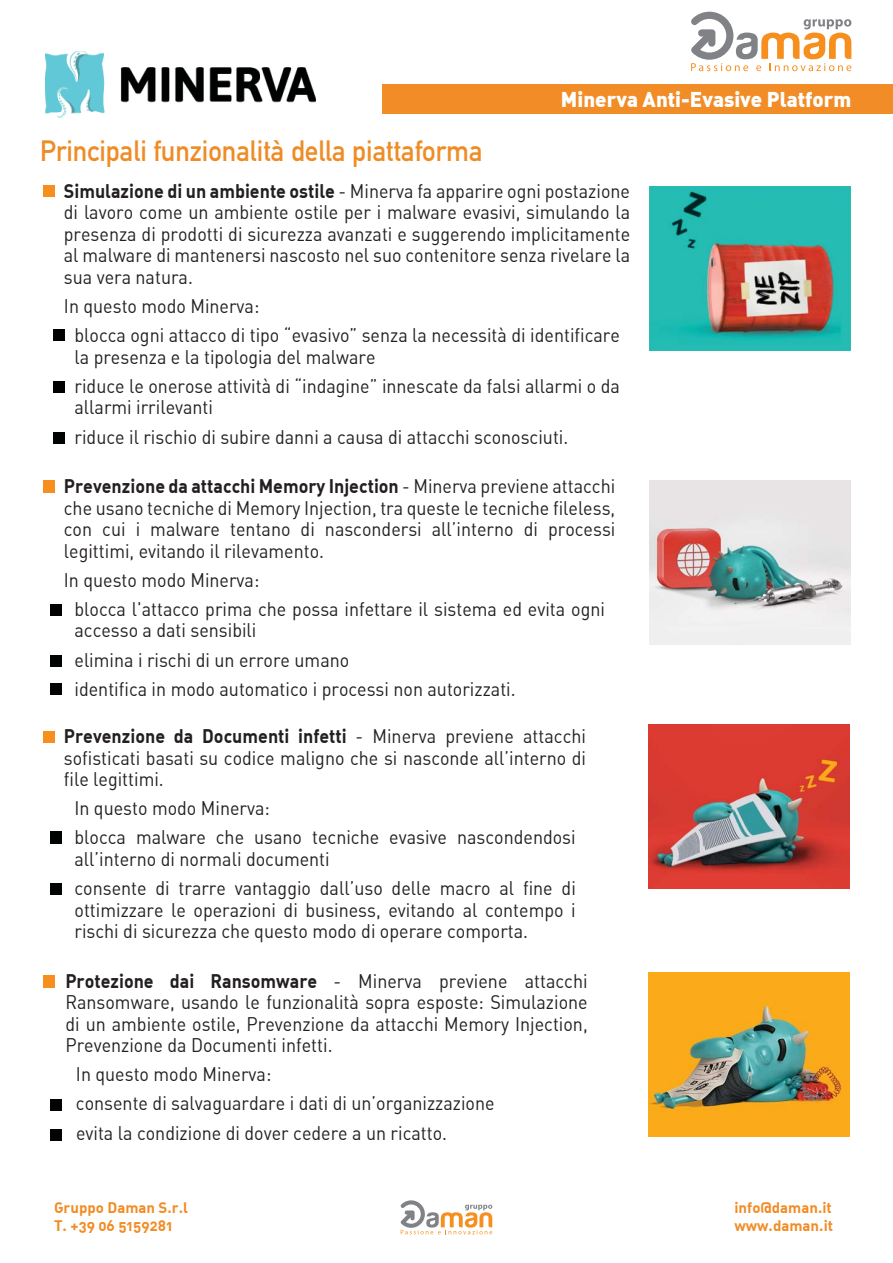
<style>
.page{position:relative;width:893px;height:1263px;background:#fff}
.page>*{position:absolute;margin:0;border:0;box-sizing:border-box;transform-origin:0 0}
.t1{font:28.95px "DIN Mittelschrift Std";color:#ee8c26;scale:.93 1}
.t2{font:900 21px "DIN Alternate";color:#fff}
.t3{font:19.35px/21.6px "DIN Alternate";color:#231f20;scale:.93 1}
.t4{font:700 15px/18px "DIN Alternate";color:#f18c26}
.s1{font-weight:700}
</style>
<div class="page">
<div style="left:383px;top:84px;width:510px;height:30px;background:#f18c26"></div>
<svg style="left:691px;top:12px;width:160px;height:59px"></svg>
<svg style="left:401px;top:1200px;width:91px;height:34px"></svg>
<div style="left:43px;top:481px;width:11px;height:12px;background:#f78f1e"></div>
<div style="left:43px;top:731px;width:11px;height:12px;background:#f78f1e"></div>
<img style="left:46px;top:52px;width:270px;height:65px">
<div style="left:51px;top:604px;width:11px;height:12px;background:#010202"></div>
<div style="left:51px;top:655px;width:11px;height:12px;background:#010202"></div>
<div style="left:51px;top:683px;width:11px;height:12px;background:#010202"></div>
<div style="left:51px;top:832px;width:11px;height:12px;background:#010202"></div>
<div style="left:51px;top:883px;width:11px;height:12px;background:#010202"></div>
<div style="left:43px;top:185px;width:11px;height:12px;background:#f78f1e"></div>
<div style="left:54px;top:329px;width:11px;height:12px;background:#010202"></div>
<div style="left:54px;top:381px;width:11px;height:12px;background:#010202"></div>
<div style="left:54px;top:432px;width:11px;height:12px;background:#010202"></div>
<img style="left:649px;top:186px;width:201px;height:164px">
<img style="left:649px;top:481px;width:201px;height:164px">
<img style="left:648px;top:725px;width:201px;height:164px">
<div style="left:43px;top:976px;width:11px;height:12px;background:#f78f1e"></div>
<div style="left:51px;top:1099px;width:11px;height:12px;background:#010202"></div>
<img style="left:648px;top:972px;width:201px;height:164px">
<div style="left:51px;top:1129px;width:11px;height:12px;background:#010202"></div>
<h1 class="t1" style="left:40px;top:141px;width:478px">Principali funzionalità della piattaforma</h1>
<p class="t2" style="left:561px;top:92px;width:292px">Minerva Anti-Evasive Platform</p>
<p class="t3" style="left:64px;top:182px;width:610px;text-align:justify"><span class="s1">Simulazione di un ambiente ostile</span> - Minerva fa apparire ogni postazione di lavoro come un ambiente ostile per i malware evasivi, simulando la presenza di prodotti di sicurezza avanzati e suggerendo implicitamente al malware di mantenersi nascosto nel suo contenitore senza rivelare la sua vera natura.</p>
<p class="t3" style="left:74px;top:294px;width:588px;line-height:29.1px;text-indent:-11px">In questo modo Minerva:<br>blocca ogni attacco di tipo “evasivo” senza la necessità di identificare</p>
<p class="t3" style="left:75px;top:344px;width:588px;line-height:29.1px">la presenza e la tipologia del malware<br>riduce le onerose attività di “indagine” innescate da falsi allarmi o da</p>
<p class="t3" style="left:75px;top:395px;width:532px;line-height:29.1px">allarmi irrilevanti<br>riduce il rischio di subire danni a causa di attacchi sconosciuti.</p>
<p class="t3" style="left:64px;top:477px;width:594px;text-align:justify"><span class="s1">Prevenzione da attacchi Memory Injection</span> - Minerva previene attacchi che usano tecniche di Memory Injection, tra queste le tecniche fileless, con cui i malware tentano di nascondersi all’interno di processi legittimi, evitando il rilevamento.</p>
<p class="t3" style="left:74px;top:567px;width:572px;line-height:29.1px;text-indent:-11px">In questo modo Minerva:<br>blocca l'attacco prima che possa infettare il sistema ed evita ogni</p>
<p class="t3" style="left:74px;top:618px;width:476px;line-height:29.1px">accesso a dati sensibili<br>elimina i rischi di un errore umano<br>identifica in modo automatico i processi non autorizzati.</p>
<p class="t3" style="left:64px;top:727px;width:563px;text-align:justify"><span class="s1">Prevenzione da Documenti infetti</span> - Minerva previene attacchi sofisticati basati su codice maligno che si nasconde all’interno di file legittimi.</p>
<p class="t3" style="left:74px;top:796px;width:540px;line-height:29.1px">In questo modo Minerva:<br>blocca malware che usano tecniche evasive nascondendosi</p>
<p class="t3" style="left:74px;top:846px;width:541px;line-height:29.1px">all’interno di normali documenti<br>consente di trarre vantaggio dall’uso delle macro al fine di</p>
<p class="t3" style="left:75px;top:901px;width:540px">ottimizzare le operazioni di business, evitando al contempo i rischi di sicurezza che questo modo di operare comporta.</p>
<p class="t3" style="left:65px;top:972px;width:563px;text-align:justify"><span class="s1">Protezione dai Ransomware</span> - Minerva previene attacchi Ransomware, usando le funzionalità sopra esposte: Simulazione di un ambiente ostile, Prevenzione da attacchi Memory Injection, Prevenzione da Documenti infetti.</p>
<p class="t3" style="left:76px;top:1062px;width:452px;line-height:29.1px">In questo modo Minerva:<br>consente di salvaguardare i dati di un’organizzazione evita la condizione di dover cedere a un ricatto.</p>
<p class="t4" style="left:54px;top:1200px;width:135px">Gruppo Daman S.r.l<br>T. +39 06 5159281</p>
<p class="t4" style="left:734px;top:1200px;width:100px">info@daman.it www.daman.it</p>
</div>
